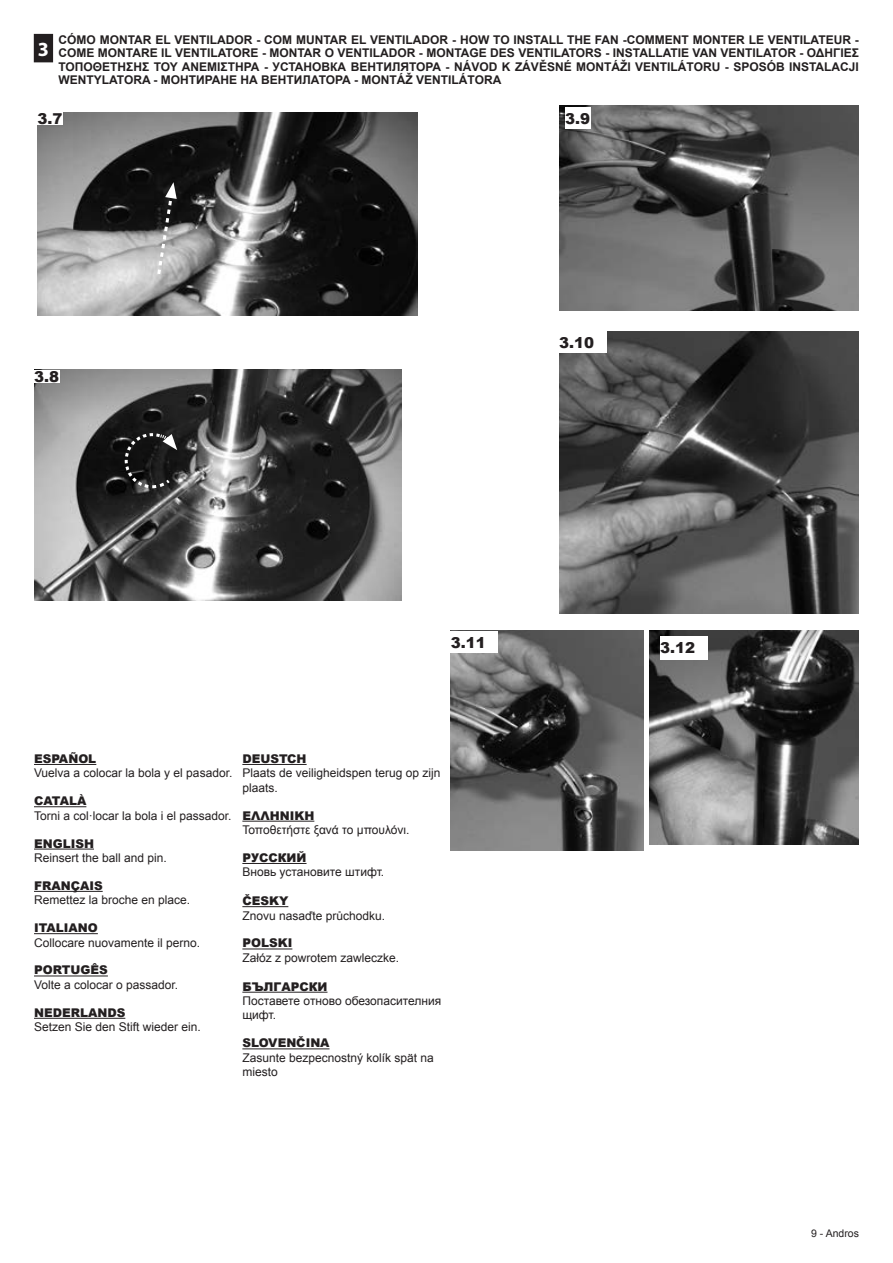
<style>
.page{position:relative;width:893px;height:1263px;background:#fff}
.page>*{position:absolute;margin:0;border:0;box-sizing:border-box;transform-origin:0 0}
.t1{font:700 20.1px "Myriad Pro";color:#fff}
.t2{font:900 15px "Arial";color:#231f20}
.t3{font:12px/14.4px "Arial";color:#231f20}
.t4{font:700 12px/13.5px "Arial";color:#231f20;text-align:justify}
.t5{font:900 12px "Arial";color:#231f20}
.t6{font:10.5px "Arial";color:#231f20}
</style>
<div class="page">
<div style="left:34px;top:34px;width:19px;height:28px;background:#231f20"></div>
<img style="left:37px;top:113px;width:380px;height:202px">
<div style="left:37px;top:113px;width:26px;height:12px;background:#fff"></div>
<svg style="left:155px;top:182px;width:22px;height:95px;background:#7a7a7a"></svg>
<img style="left:34px;top:370px;width:367px;height:230px">
<div style="left:34px;top:370px;width:26px;height:13px;background:#fff"></div>
<hr style="left:34px;top:764px;width:62px;height:1px;background:#231f20">
<hr style="left:34px;top:806px;width:52px;height:1px;background:#231f20">
<hr style="left:34px;top:849px;width:60px;height:1px;background:#231f20">
<hr style="left:34px;top:891px;width:69px;height:1px;background:#231f20">
<hr style="left:34px;top:933px;width:64px;height:1px;background:#231f20">
<hr style="left:34px;top:975px;width:74px;height:1px;background:#231f20">
<hr style="left:34px;top:1018px;width:91px;height:1px;background:#231f20">
<hr style="left:242px;top:764px;width:65px;height:1px;background:#231f20">
<hr style="left:242px;top:821px;width:72px;height:1px;background:#231f20">
<hr style="left:242px;top:863px;width:65px;height:1px;background:#231f20">
<hr style="left:242px;top:906px;width:46px;height:1px;background:#231f20">
<hr style="left:242px;top:948px;width:50px;height:1px;background:#231f20">
<hr style="left:242px;top:992px;width:85px;height:1px;background:#231f20">
<hr style="left:242px;top:1048px;width:88px;height:1px;background:#231f20">
<svg style="left:123px;top:431px;width:54px;height:59px;background:#2d2d2d"></svg>
<img style="left:559px;top:105px;width:299px;height:206px">
<img style="left:559px;top:331px;width:300px;height:282px">
<img style="left:451px;top:631px;width:192px;height:219px">
<img style="left:650px;top:630px;width:209px;height:214px">
<div style="left:565px;top:107px;width:26px;height:22px;background:#fff"></div>
<div style="left:559px;top:331px;width:47px;height:22px;background:#fff"></div>
<div style="left:451px;top:631px;width:47px;height:22px;background:#fff"></div>
<div style="left:660px;top:636px;width:47px;height:23px;background:#fff"></div>
<p class="t1" style="left:38px;top:36px;width:13px">3</p>
<p class="t4" style="left:58px;top:33px;width:802px">CÓMO MONTAR EL VENTILADOR - COM MUNTAR EL VENTILADOR - HOW TO INSTALL THE FAN -COMMENT MONTER LE VENTILATEUR - COME MONTARE IL VENTILATORE - MONTAR O VENTILADOR - MONTAGE DES VENTILATORS - INSTALLATIE VAN VENTILATOR - ΟΔΗΓΙΕΣ ΤΟΠΟΘΕΤΗΣΗΣ ΤΟΥ ΑΝΕΜΙΣΤΗΡΑ - УСТАНОВКА ВЕНТИЛЯТОРА - NÁVOD K ZÁVĚSNÉ MONTÁŽI VENTILÁTORU - SPOSÓB INSTALACJI WENTYLATORA - МОНТИРАНЕ НА ВЕНТИЛАТОРА - MONTÁŽ VENTILÁTORA</p>
<p class="t2" style="left:37px;top:108px;width:27px">3.7</p>
<p class="t2" style="left:565px;top:107px;width:27px">3.9</p>
<p class="t2" style="left:34px;top:365px;width:27px">3.8</p>
<p class="t2" style="left:559px;top:331px;width:37px">3.10</p>
<p class="t2" style="left:451px;top:631px;width:37px">3.11</p>
<p class="t2" style="left:660px;top:637px;width:37px">3.12</p>
<p class="t5" style="left:34px;top:750px;width:64px">ESPAÑOL</p>
<p class="t3" style="left:34px;top:766px;width:200px">Vuelva a colocar la bola y el pasador.</p>
<p class="t5" style="left:34px;top:792px;width:54px">CATALÀ</p>
<p class="t3" style="left:34px;top:808px;width:199px">Torni a col·locar la bola i el passador.</p>
<p class="t5" style="left:34px;top:834px;width:61px">ENGLISH</p>
<p class="t3" style="left:34px;top:850px;width:134px">Reinsert the ball and pin.</p>
<p class="t5" style="left:34px;top:877px;width:70px">FRANÇAIS</p>
<p class="t3" style="left:34px;top:893px;width:158px">Remettez la broche en place.</p>
<p class="t5" style="left:34px;top:919px;width:65px">ITALIANO</p>
<p class="t3" style="left:34px;top:935px;width:168px">Collocare nuovamente il perno.</p>
<p class="t5" style="left:34px;top:961px;width:75px">PORTUGÊS</p>
<p class="t3" style="left:34px;top:977px;width:146px">Volte a colocar o passador.</p>
<p class="t5" style="left:34px;top:1004px;width:93px">NEDERLANDS</p>
<p class="t3" style="left:34px;top:1020px;width:168px">Setzen Sie den Stift wieder ein.</p>
<p class="t5" style="left:242px;top:750px;width:66px">DEUSTCH</p>
<p class="t3" style="left:242px;top:766px;width:200px">Plaats de veiligheidspen terug op zijn plaats.</p>
<p class="t5" style="left:242px;top:807px;width:73px">EΛΛΗΝΙΚΗ</p>
<p class="t3" style="left:242px;top:822px;width:169px">Τοποθετήστε ξανά το μπουλόνι.</p>
<p class="t5" style="left:242px;top:849px;width:66px">РУССКИЙ</p>
<p class="t3" style="left:242px;top:865px;width:143px">Вновь установите штифт.</p>
<p class="t5" style="left:242px;top:892px;width:47px">ČESKY</p>
<p class="t3" style="left:242px;top:908px;width:144px">Znovu nasaďte průchodku.</p>
<p class="t5" style="left:242px;top:934px;width:51px">POLSKI</p>
<p class="t3" style="left:242px;top:950px;width:158px">Załóz z powrotem zawleczke.</p>
<p class="t5" style="left:242px;top:978px;width:87px">БЪЛГАРСКИ</p>
<p class="t3" style="left:242px;top:993px;width:200px">Поставете отново обезопасителния щифт.</p>
<p class="t5" style="left:242px;top:1034px;width:89px">SLOVENČINA</p>
<p class="t3" style="left:242px;top:1050px;width:193px">Zasunte bezpecnostný kolík spät na miesto</p>
<p class="t6" style="left:811px;top:1226px;width:49px">9 - Andros</p>
</div>
